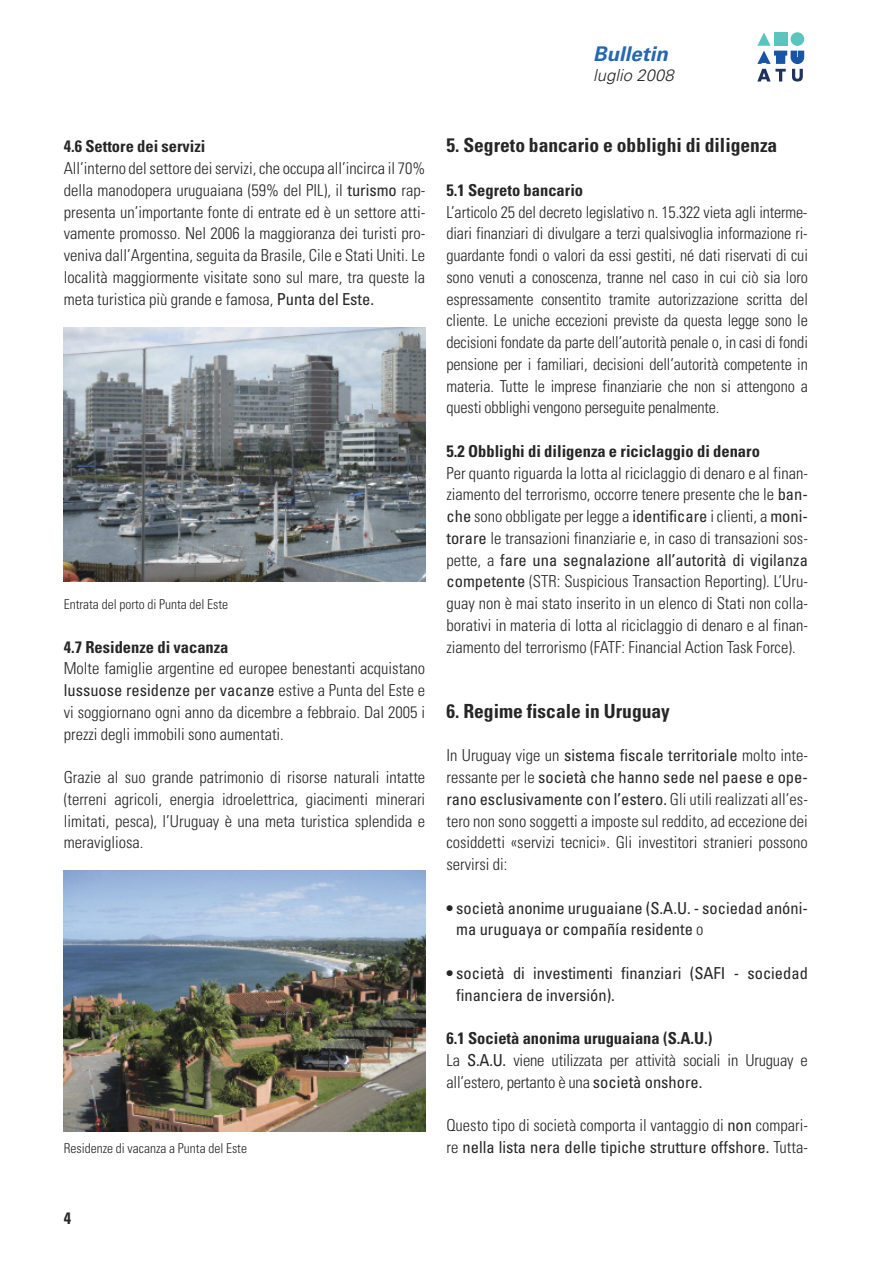
<style>
.page{position:relative;width:893px;height:1263px;background:#fff}
.page>*{position:absolute;margin:0;border:0;box-sizing:border-box;transform-origin:0 0}
.t1{font:italic 700 20.25px "Univers";color:#2567b0}
.t2{font:700 condensed 19.5px "Univers";color:#272627}
.t3{font:300 condensed 16.5px/21.8px "Univers";color:#272627;text-align:justify}
.t4{font:condensed 16.5px/21.8px "Univers";color:#272627}
.t5{font:700 condensed 16.5px "Univers";color:#272627}
.t6{font:italic 300 16.5px "Univers";letter-spacing:.005em;color:#272627}
.t7{font:300 condensed 13.5px "Univers";color:#272627}
.s1{font-weight:400}
.s2{font-weight:300}
.s3{font-weight:700}
</style>
<div class="page">
<svg style="left:757px;top:32px;width:47px;height:50px"></svg>
<img style="left:64px;top:327px;width:361px;height:255px">
<img style="left:64px;top:870px;width:361px;height:261px">
<p class="t5" style="left:64px;top:140px;width:143px">4.6 Settore dei servizi</p>
<p class="t3" style="left:64px;top:159px;width:363px">All’interno del settore dei servizi, che occupa all’incirca il 70% della manodopera uruguaiana (59% del PIL), il <span class="s1">turismo</span> rap&shy;presenta un’importante fonte di entrate ed è un settore atti&shy;vamente promosso. Nel 2006 la maggioranza dei turisti pro&shy;veniva dall’Argentina, seguita da Brasile, Cile e Stati Uniti. Le località maggiormente visitate sono sul mare, tra queste la meta turistica più grande e famosa, <span class="s1">Punta del Este.</span></p>
<p class="t7" style="left:64px;top:599px;width:166px">Entrata del porto di Punta del Este</p>
<p class="t5" style="left:64px;top:641px;width:166px">4.7 Residenze di vacanza</p>
<p class="t3" style="left:64px;top:659px;width:363px">Molte famiglie argentine ed europee benestanti acquistano <span class="s1">lussuose residenze per vacanze</span> estive a Punta del Este e vi soggiornano ogni anno da dicembre a febbraio. Dal 2005 i prezzi degli immobili sono aumentati.</p>
<p class="t3" style="left:64px;top:768px;width:363px">Grazie al suo grande patrimonio di risorse naturali intatte (terreni agricoli, energia idroelettrica, giacimenti minerari limitati, pesca), l’Uruguay è una meta turistica splendida e meravigliosa.</p>
<p class="t7" style="left:64px;top:1143px;width:185px">Residenze di vacanza a Punta del Este</p>
<p class="t1" style="left:593px;top:47px;width:76px">Bulletin</p>
<p class="t6" style="left:593px;top:69px;width:82px">luglio 2008</p>
<p class="t2" style="left:446px;top:138px;width:332px">5. Segreto bancario e obblighi di diligenza</p>
<p class="t5" style="left:446px;top:184px;width:138px">5.1 Segreto bancario</p>
<p class="t3" style="left:446px;top:202px;width:363px">L’articolo 25 del decreto legislativo n. 15.322 vieta agli interme&shy;diari finanziari di divulgare a terzi qualsivoglia informazione ri&shy;guardante fondi o valori da essi gestiti, né dati riservati di cui sono venuti a conoscenza, tranne nel caso in cui ciò sia loro espressamente consentito tramite autorizzazione scritta del cliente. Le uniche eccezioni previste da questa legge sono le decisioni fondate da parte dell’autorità penale o, in casi di fondi pensione per i familiari, decisioni dell’autorità competente in materia. Tutte le imprese finanziarie che non si attengono a questi obblighi vengono perseguite penalmente.</p>
<p class="t5" style="left:446px;top:445px;width:315px">5.2 Obblighi di diligenza e riciclaggio di denaro</p>
<p class="t3" style="left:446px;top:463px;width:363px">Per quanto riguarda la lotta al riciclaggio di denaro e al finan&shy;ziamento del terrorismo, occorre tenere presente che le <span class="s1">ban&shy;che</span> sono obbligate per legge a <span class="s1">identificare</span> i clienti, a <span class="s1">moni&shy;torare</span> le transazioni finanziarie e, in caso di transazioni sos&shy;pette, a <span class="s1">fare una segnalazione all’autorità di vigilanza competente</span> (STR: Suspicious Transaction Reporting). L’Uru&shy;guay non è mai stato inserito in un elenco di Stati non colla&shy;borativi in materia di lotta al riciclaggio di denaro e al finan&shy;ziamento del terrorismo (FATF: Financial Action Task Force).</p>
<p class="t2" style="left:446px;top:704px;width:225px">6. Regime fiscale in Uruguay</p>
<p class="t3" style="left:446px;top:746px;width:363px">In Uruguay vige un <span class="s1">sistema fiscale territoriale</span> molto inte&shy;ressante per le <span class="s1">società che hanno sede nel paese e ope&shy;rano esclusivamente con l’estero.</span> Gli utili realizzati all’es&shy;tero non sono soggetti a imposte sul reddito, ad eccezione dei cosiddetti «servizi tecnici». Gli investitori stranieri possono servirsi di:</p>
<p class="t4" style="left:456px;top:898px;width:353px;text-indent:-10px">● società anonime uruguaiane (S.A.U. - sociedad anóni&shy;ma uruguaya or compañía residente <span class="s2">o</span></p>
<p class="t4" style="left:456px;top:963px;width:353px;text-indent:-10px">● società di investimenti finanziari (SAFI - sociedad financiera de inversión).</p>
<p class="t3" style="left:446px;top:1029px;width:363px;text-align:left"><span class="s3">6.1 Società anonima uruguaiana (S.A.U.)<br></span>La <span class="s1">S.A.U.</span> viene utilizzata per attività sociali in Uruguay e all’estero, pertanto è una <span class="s1">società onshore.</span></p>
<p class="t3" style="left:446px;top:1116px;width:363px">Questo tipo di società comporta il vantaggio di <span class="s1">non</span> compari&shy;re <span class="s1">nella lista nera delle tipiche strutture offshore.</span> Tutta-</p>
<p class="t5" style="left:64px;top:1212px;width:9px">4</p>
</div>
